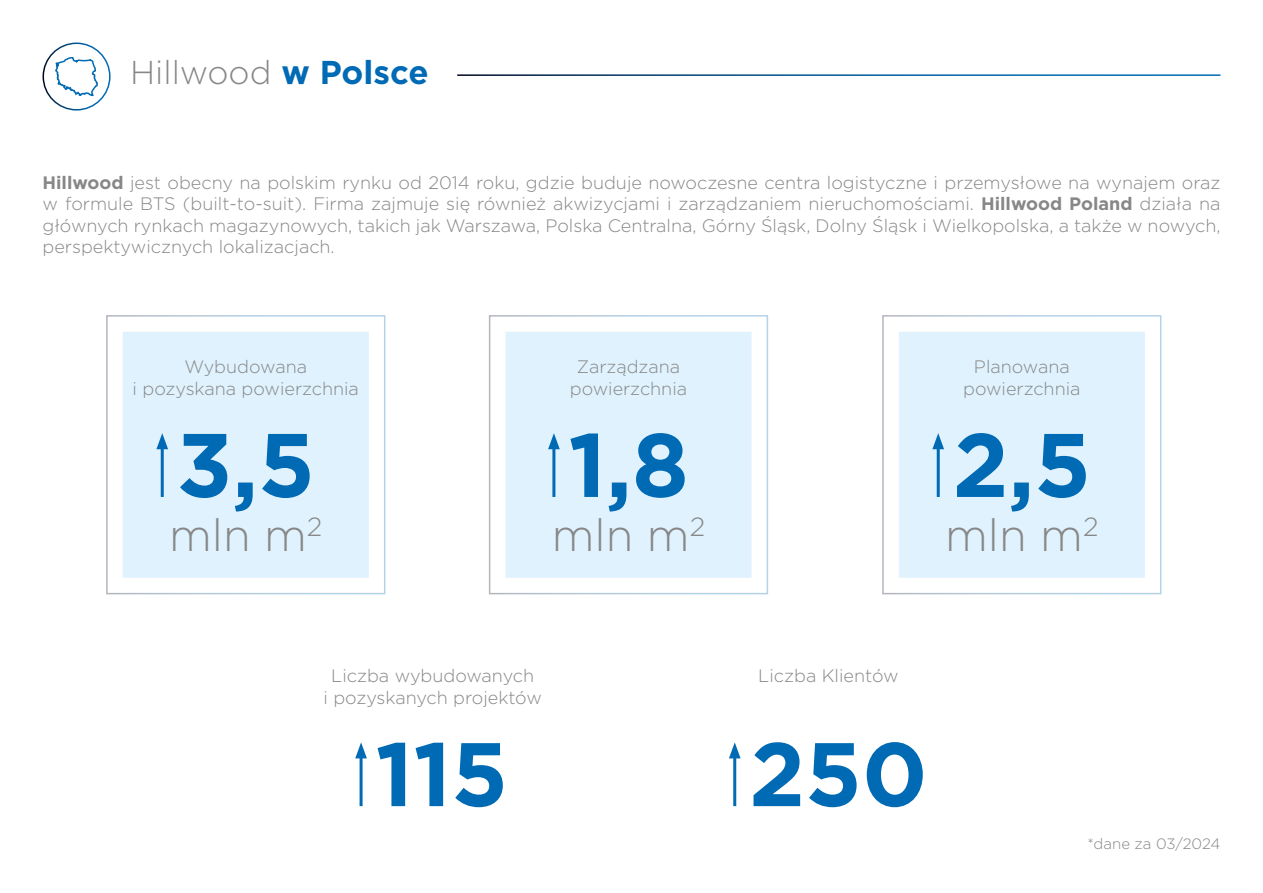
<style>
.page{position:relative;width:1263px;height:893px;background:#fff}
.page>*{position:absolute;margin:0;border:0;box-sizing:border-box;transform-origin:0 0}
.t1{font:700 90px "Gotham";color:#006ab4}
.t2{font:300 45px "Gotham";color:#878787}
.t3{font:300 33px "Gotham";color:#878787}
.t4{font:300 18px/21.6px "Gotham";color:#878787;text-align:center}
.t5{font:300 15px "Gotham";color:#878787}
.s1{font-weight:700;color:#006ab4}
.s2{font-weight:700}
</style>
<div class="page">
<div style="left:897px;top:330px;width:249px;height:249px;background:#dff2fd;border:1px solid #fff"></div>
<div style="left:504px;top:330px;width:249px;height:249px;background:#dff2fd;border:1px solid #fff"></div>
<div style="left:121px;top:330px;width:249px;height:249px;background:#dff2fd;border:1px solid #fff"></div>
<div style="left:43px;top:43px;width:68px;height:68px;border:2px solid #fff;border-radius:50%"></div>
<svg style="left:54px;top:49px;width:45px;height:48px"></svg>
<hr style="left:161px;top:444px;width:3px;height:53px;background:#006ab4">
<svg style="left:156px;top:433px;width:12px;height:16px"></svg>
<hr style="left:552px;top:444px;width:3px;height:53px;background:#006ab4">
<svg style="left:548px;top:433px;width:12px;height:16px"></svg>
<hr style="left:937px;top:444px;width:3px;height:53px;background:#006ab4">
<svg style="left:932px;top:433px;width:12px;height:16px"></svg>
<hr style="left:360px;top:753px;width:3px;height:53px;background:#006ab4">
<svg style="left:355px;top:742px;width:12px;height:16px"></svg>
<hr style="left:733px;top:753px;width:3px;height:53px;background:#006ab4">
<svg style="left:729px;top:742px;width:12px;height:16px"></svg>
<div style="left:106px;top:315px;width:279px;height:279px;border:2px solid #fff"></div>
<div style="left:489px;top:315px;width:279px;height:279px;border:2px solid #fff"></div>
<div style="left:882px;top:315px;width:279px;height:279px;border:2px solid #fff"></div>
<h3 class="t3" style="left:130px;top:51px;width:300px">Hillwood <span class="s1">w Polsce</span></h3>
<p class="t4" style="left:43px;top:171px;width:1179px;text-align:justify"><span class="s2">Hillwood</span> jest obecny na polskim rynku od 2014 roku, gdzie buduje nowoczesne centra logistyczne i przemysłowe na wynajem oraz w formule BTS (built-to-suit). Firma zajmuje się również akwizycjami i zarządzaniem nieruchomościami. <span class="s2">Hillwood Poland</span> działa na głównych rynkach magazynowych, takich jak Warszawa, Polska Centralna, Górny Śląsk, Dolny Śląsk i Wielkopolska, a także w nowych, perspektywicznych lokalizacjach.</p>
<p class="t4" style="left:133px;top:355px;width:228px">Wybudowana<br>i pozyskana powierzchnia</p>
<h1 class="t1" style="left:177px;top:405px;width:140px">3,5</h1>
<h2 class="t2" style="left:169px;top:507px;width:155px">mln m<sup>2</sup></h2>
<p class="t4" style="left:570px;top:355px;width:119px">Zarządzana powierzchnia</p>
<h1 class="t1" style="left:568px;top:405px;width:122px">1,8</h1>
<h2 class="t2" style="left:552px;top:507px;width:155px">mln m<sup>2</sup></h2>
<p class="t4" style="left:323px;top:664px;width:220px">Liczba wybudowanych<br>i pozyskanych projektów</p>
<h1 class="t1" style="left:375px;top:715px;width:134px">115</h1>
<p class="t4" style="left:963px;top:355px;width:119px">Planowana powierzchnia</p>
<h1 class="t1" style="left:952px;top:405px;width:140px">2,5</h1>
<h2 class="t2" style="left:945px;top:507px;width:155px">mln m<sup>2</sup></h2>
<p class="t4" style="left:758px;top:664px;width:142px">Liczba Klientów</p>
<h1 class="t1" style="left:749px;top:715px;width:180px">250</h1>
<p class="t5" style="left:1087px;top:834px;width:135px">*dane za 03/2024</p>
</div>
